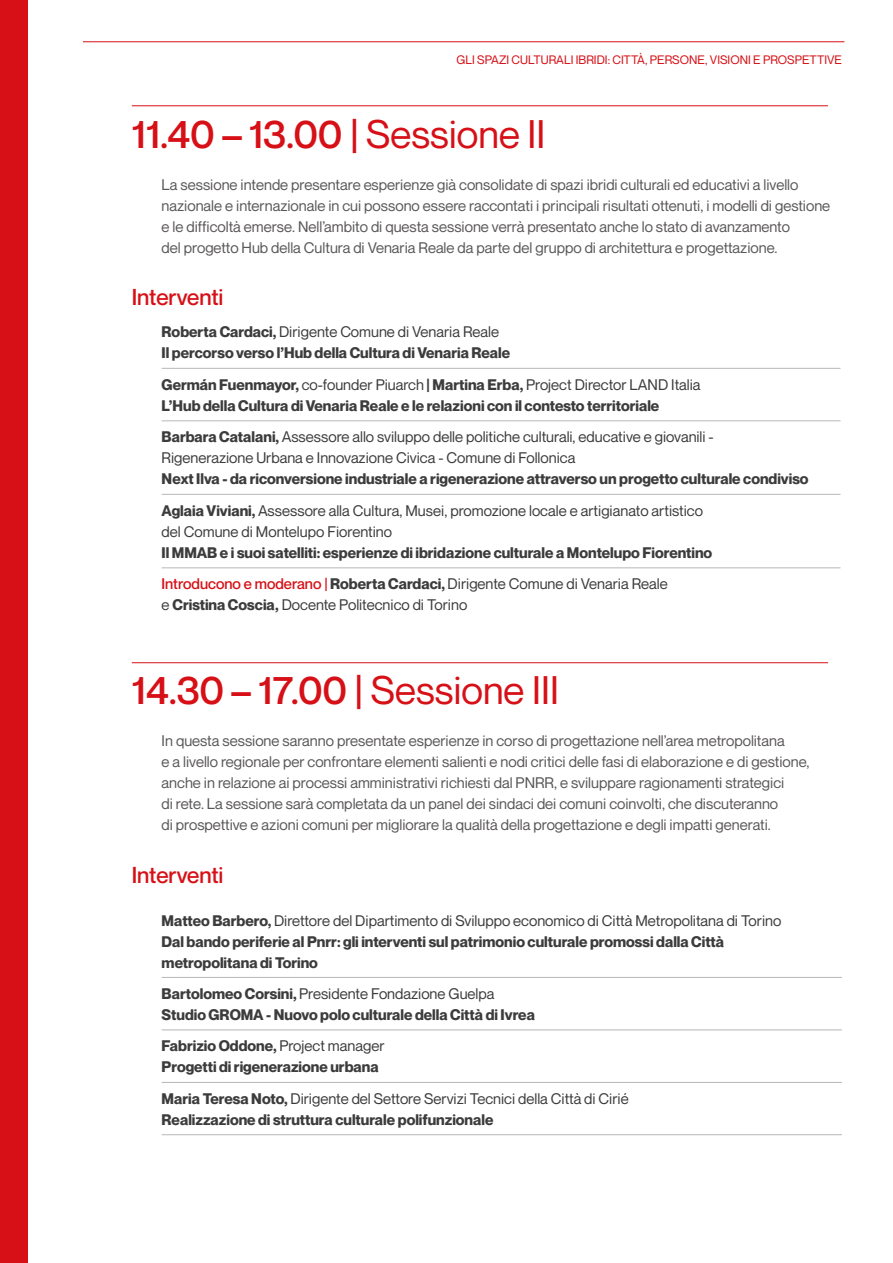
<style>
.page{position:relative;width:893px;height:1263px;background:#fff}
.page>*{position:absolute;margin:0;border:0;box-sizing:border-box;transform-origin:0 0}
.t1{font:500 39px "Neue Montreal";color:#d61016}
.t2{font:500 22.5px "Neue Montreal";color:#d61016}
.t3{font:700 15px/21px "Neue Montreal";color:#3c3c3c}
.t4{font:15px/21px "Neue Montreal";color:#5a5757}
.t5{font:15px/21px "Neue Montreal";color:#3c3c3c}
.t6{font:12px "Neue Montreal";color:#d61016}
.s1{font-weight:400}
.s2{font-weight:700}
.s3{font-weight:500;color:#d61016}
</style>
<div class="page">
<hr style="left:83px;top:42px;width:761px;height:1px;background:#d61016">
<hr style="left:162px;top:421px;width:678px;height:1px;background:#b9b6b6">
<hr style="left:162px;top:494px;width:678px;height:1px;background:#b9b6b6">
<hr style="left:162px;top:568px;width:678px;height:1px;background:#b9b6b6">
<hr style="left:162px;top:368px;width:678px;height:1px;background:#b9b6b6">
<hr style="left:132px;top:105px;width:696px;height:1px;background:#d61016">
<hr style="left:132px;top:662px;width:696px;height:1px;background:#d61016">
<hr style="left:162px;top:977px;width:680px;height:1px;background:#b9b6b6">
<hr style="left:162px;top:1030px;width:680px;height:1px;background:#b9b6b6">
<hr style="left:162px;top:1082px;width:680px;height:1px;background:#b9b6b6">
<hr style="left:162px;top:1134px;width:680px;height:1px;background:#b9b6b6">
<div style="left:0;top:0;width:28px;height:1263px;background:#d61016"></div>
<p class="t6" style="left:456px;top:52px;width:387px">GLI SPAZI CULTURALI IBRIDI: CITTÀ, PERSONE, VISIONI E PROSPETTIVE</p>
<h1 class="t1" style="left:132px;top:110px;width:415px">11.40 – 13.00 | <span class="s1">Sessione II</span></h1>
<p class="t4" style="left:162px;top:174px;width:670px">La sessione intende presentare esperienze già consolidate di spazi ibridi culturali ed educativi a livello nazionale e internazionale in cui possono essere raccontati i principali risultati ottenuti, i modelli di gestione e le difficoltà emerse. Nell’ambito di questa sessione verrà presentato anche lo stato di avanzamento<br>del progetto Hub della Cultura di Venaria Reale da parte del gruppo di architettura e progettazione.</p>
<h2 class="t2" style="left:132px;top:284px;width:93px">Interventi</h2>
<p class="t3" style="left:162px;top:322px;width:350px">Roberta Cardaci, <span class="s1">Dirigente Comune di Venaria Reale<br></span>Il percorso verso l’Hub della Cultura di Venaria Reale</p>
<p class="t3" style="left:162px;top:374px;width:540px">Germán Fuenmayor, <span class="s1">co-founder Piuarch</span> | Martina Erba, <span class="s1">Project Director LAND Italia<br></span>L’Hub della Cultura di Venaria Reale e le relazioni con il contesto territoriale</p>
<p class="t5" style="left:162px;top:427px;width:553px"><span class="s2">Barbara Catalani,</span> Assessore allo sviluppo delle politiche culturali, educative e giovanili -<br>Rigenerazione Urbana e Innovazione Civica - Comune di Follonica</p>
<p class="t3" style="left:162px;top:463px;width:648px;line-height:31.5px">Next Ilva - da riconversione industriale a rigenerazione attraverso un progetto culturale condiviso<br>Aglaia Viviani, <span class="s1">Assessore alla Cultura, Musei, promozione locale e artigianato artistico</span></p>
<p class="t5" style="left:162px;top:521px;width:232px">del Comune di Montelupo Fiorentino</p>
<p class="t3" style="left:162px;top:537px;width:552px;line-height:31.5px">Il MMAB e i suoi satelliti: esperienze di ibridazione culturale a Montelupo Fiorentino<br><span class="s3">Introducono e moderano |</span> Roberta Cardaci, <span class="s1">Dirigente Comune di Venaria Reale</span></p>
<p class="t5" style="left:162px;top:595px;width:307px">e <span class="s2">Cristina Coscia,</span> Docente Politecnico di Torino</p>
<h1 class="t1" style="left:132px;top:667px;width:429px">14.30 – 17.00 | <span class="s1">Sessione III</span></h1>
<p class="t4" style="left:162px;top:731px;width:649px">In questa sessione saranno presentate esperienze in corso di progettazione nell’area metropolitana<br>e a livello regionale per confrontare elementi salienti e nodi critici delle fasi di elaborazione e di gestione, anche in relazione ai processi amministrativi richiesti dal PNRR, e sviluppare ragionamenti strategici<br>di rete. La sessione sarà completata da un panel dei sindaci dei comuni coinvolti, che discuteranno<br>di prospettive e azioni comuni per migliorare la qualità della progettazione e degli impatti generati.</p>
<h2 class="t2" style="left:132px;top:861px;width:93px">Interventi</h2>
<p class="t3" style="left:162px;top:910px;width:621px">Matteo Barbero, <span class="s1">Direttore del Dipartimento di Sviluppo economico di Città Metropolitana di Torino<br></span>Dal bando periferie al Pnrr: gli interventi sul patrimonio culturale promossi dalla Città metropolitana di Torino</p>
<p class="t3" style="left:162px;top:983px;width:375px">Bartolomeo Corsini, <span class="s1">Presidente Fondazione Guelpa<br></span>Studio GROMA - Nuovo polo culturale della Città di Ivrea</p>
<p class="t3" style="left:162px;top:1036px;width:224px">Fabrizio Oddone, <span class="s1">Project manager<br></span>Progetti di rigenerazione urbana</p>
<p class="t3" style="left:162px;top:1088px;width:468px">Maria Teresa Noto, <span class="s1">Dirigente del Settore Servizi Tecnici della Città di Cirié<br></span>Realizzazione di struttura culturale polifunzionale</p>
</div>
